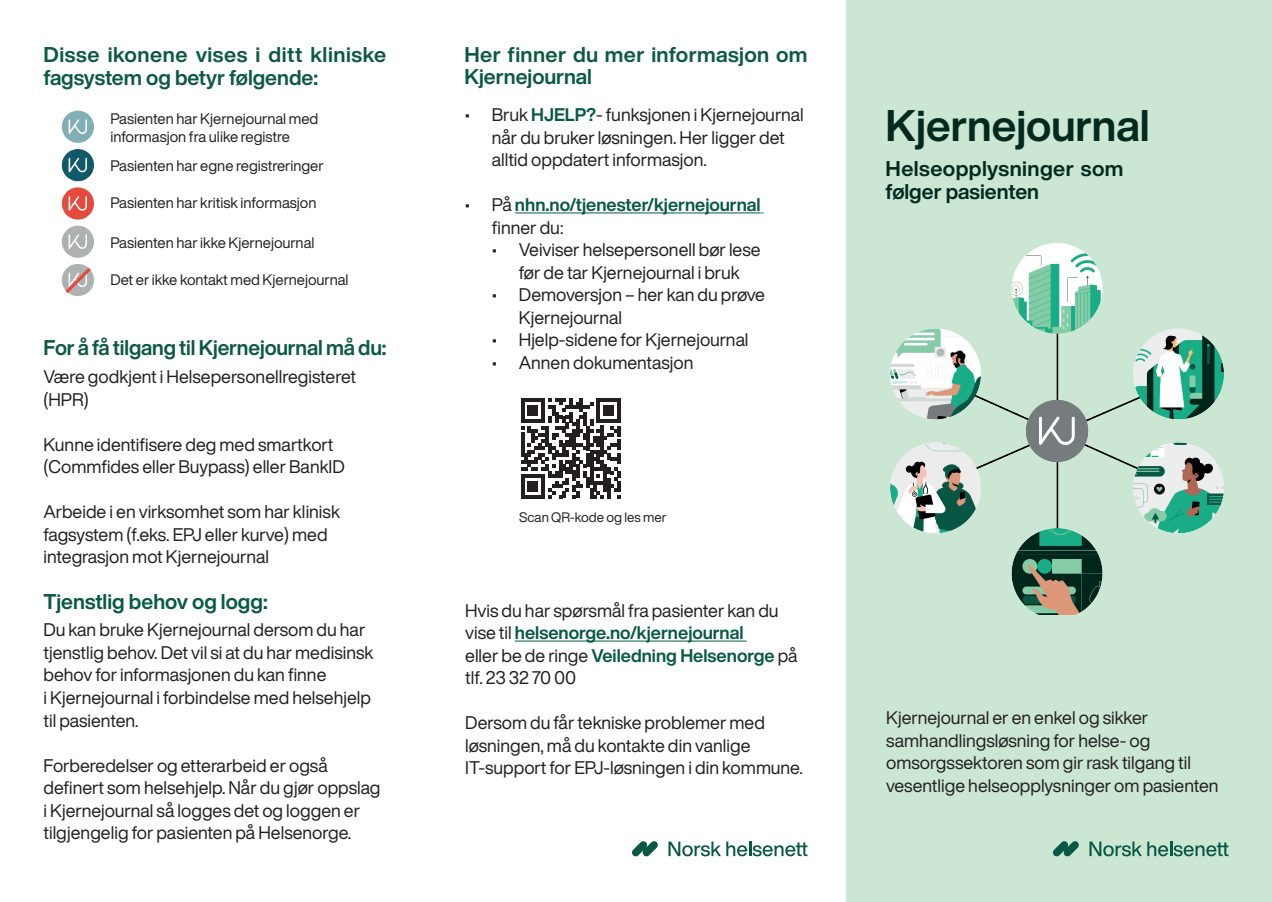
<style>
.page{position:relative;width:1272px;height:902px;background:#fff}
.page>*{position:absolute;margin:0;border:0;box-sizing:border-box;transform-origin:0 0}
.t1{font:700 43.5px "Helvetica Now Display";color:#04291e}
.t2{font:700 21px/22.5px "Helvetica Now Display";color:#0c5945}
.t3{font:700 21px/22.5px "Helvetica Now Display";letter-spacing:.015em;color:#04291e}
.t4{font:700 21px "Helvetica Now Display";color:#075946}
.t5{font:18px/22.5px "Helvetica Now Display";color:#231f20}
.t6{font:700 18px/22.5px "Helvetica Now Display";color:#075946}
.t7{font:15px/18px "Helvetica Now Display";color:#231f20}
.t8{font:13.5px "Helvetica Now Display";color:#231f20}
.s1{font-weight:700;color:#075946}
.s2{font-weight:400;color:#231f20}
</style>
<div class="page">
<hr style="left:515px;top:212px;width:246px;height:1px;background:#075946">
<hr style="left:515px;top:641px;width:232px;height:1px;background:#075946">
<div style="left:846px;top:0;width:426px;height:902px;background:#cbe6d3"></div>
<img style="left:891px;top:244px;width:332px;height:371px">
<svg style="left:62px;top:111px;width:32px;height:32px"></svg>
<svg style="left:62px;top:149px;width:32px;height:32px"></svg>
<svg style="left:62px;top:187px;width:32px;height:33px"></svg>
<svg style="left:62px;top:226px;width:32px;height:32px"></svg>
<svg style="left:62px;top:264px;width:32px;height:32px"></svg>
<svg style="left:1053px;top:841px;width:26px;height:16px"></svg>
<svg style="left:1089px;top:841px;width:139px;height:15px"></svg>
<svg style="left:632px;top:841px;width:26px;height:16px"></svg>
<svg style="left:668px;top:841px;width:139px;height:15px"></svg>
<svg style="left:521px;top:398px;width:100px;height:100px"></svg>
<p class="t2" style="left:44px;top:43px;width:344px">Disse ikonene vises i ditt kliniske fagsystem og betyr følgende:</p>
<p class="t2" style="left:464px;top:43px;width:345px">Her finner du mer informasjon om<br>Kjernejournal</p>
<p class="t7" style="left:110px;top:109px;width:209px">Pasienten har Kjernejournal med informasjon fra ulike registre</p>
<p class="t7" style="left:110px;top:157px;width:215px">Pasienten har egne registreringer</p>
<p class="t7" style="left:110px;top:194px;width:208px">Pasienten har kritisk informasjon</p>
<p class="t7" style="left:110px;top:233px;width:205px">Pasienten har ikke Kjernejournal</p>
<p class="t7" style="left:110px;top:271px;width:240px">Det er ikke kontakt med Kjernejournal</p>
<p class="t2" style="left:44px;top:336px;width:344px">For å få tilgang til Kjernejournal må du:</p>
<p class="t5" style="left:44px;top:365px;width:314px">Være godkjent i Helsepersonellregisteret (HPR)</p>
<p class="t5" style="left:44px;top:433px;width:303px">Kunne identifisere deg med smartkort (Commfides eller Buypass) eller BankID</p>
<p class="t5" style="left:44px;top:500px;width:298px">Arbeide i en virksomhet som har klinisk fagsystem (f.eks. EPJ eller kurve) med integrasjon mot Kjernejournal</p>
<p class="t4" style="left:44px;top:587px;width:226px">Tjenstlig behov og logg:</p>
<p class="t5" style="left:44px;top:619px;width:332px">Du kan bruke Kjernejournal dersom du har tjenstlig behov. Det vil si at du har medisinsk behov for informasjonen du kan finne<br>i Kjernejournal i forbindelse med helsehjelp til pasienten.</p>
<p class="t5" style="left:44px;top:754px;width:338px">Forberedelser og etterarbeid er også definert som helsehjelp. Når du gjør oppslag i Kjernejournal så logges det og loggen er tilgjengelig for pasienten på Helsenorge.</p>
<p class="t5" style="left:492px;top:103px;width:313px;text-indent:-27px">• Bruk <span class="s1">HJELP?</span>- funksjonen i Kjernejournal når du bruker løsningen. Her ligger det alltid oppdatert informasjon.</p>
<p class="t6" style="left:492px;top:193px;width:270px;text-indent:-27px"><span class="s2">• På</span> nhn.no/tjenester/kjernejournal <span class="s2">finner du:</span></p>
<p class="t5" style="left:492px;top:238px;width:270px;text-align:center">• Veiviser helsepersonell bør lese før de tar Kjernejournal i bruk</p>
<p class="t5" style="left:519px;top:283px;width:248px;text-indent:-27px">• Demoversjon – her kan du prøve<br>Kjernejournal</p>
<p class="t5" style="left:492px;top:328px;width:258px">• Hjelp-sidene for Kjernejournal</p>
<p class="t5" style="left:492px;top:351px;width:203px">• Annen dokumentasjon</p>
<p class="t8" style="left:519px;top:508px;width:149px">Scan QR-kode og les mer</p>
<p class="t5" style="left:465px;top:599px;width:334px">Hvis du har spørsmål fra pasienter kan du vise til <span class="s1">helsenorge.no/kjernejournal<br></span>eller be de ringe <span class="s1">Veiledning Helsenorge</span> på tlf. 23 32 70 00</p>
<p class="t5" style="left:465px;top:711px;width:339px">Dersom du får tekniske problemer med løsningen, må du kontakte din vanlige<br>IT-support for EPJ-løsningen i din kommune.</p>
<h1 class="t1" style="left:886px;top:96px;width:266px">Kjernejournal</h1>
<p class="t3" style="left:886px;top:157px;width:239px">Helseopplysninger som følger pasienten</p>
<p class="t5" style="left:886px;top:706px;width:334px">Kjernejournal er en enkel og sikker samhandlingsløsning for helse- og omsorgssektoren som gir rask tilgang til vesentlige helseopplysninger om pasienten</p>
</div>
